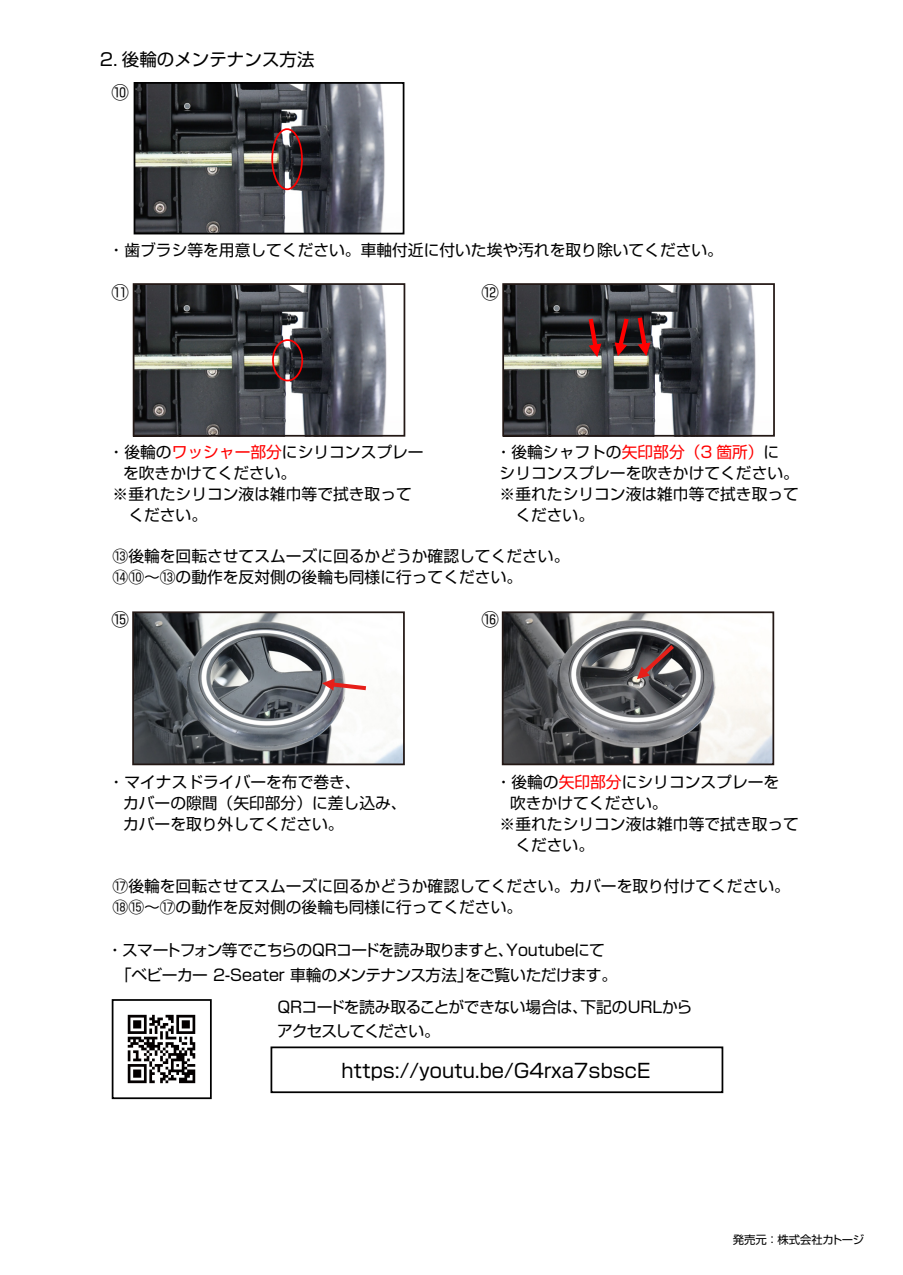
<style>
.page{position:relative;width:903px;height:1275px;background:#fff}
.page>*{position:absolute;margin:0;border:0;box-sizing:border-box;transform-origin:0 0}
.t1{font:19.25px "Shin Go Pro";color:#000}
.t2{font:17.5px/32.6px "Shin Go Pro";color:#000}
.t3{font:15.75px/21px "Shin Go Pro";color:#000}
.t4{font:15.75px/24.5px "Shin Go Pro";letter-spacing:-.035em;color:#000}
.t5{font:11.38px "Shin Go Pro";color:#000}
.s1{color:#f00}
</style>
<div class="page">
<img style="left:136px;top:286px;width:251px;height:148px">
<div style="left:133px;top:283px;width:272px;height:154px;border:2px solid #231815"></div>
<img style="left:505px;top:286px;width:251px;height:148px">
<div style="left:502px;top:283px;width:273px;height:154px;border:2px solid #231815"></div>
<svg style="left:638px;top:317px;width:12px;height:39px"></svg>
<svg style="left:614px;top:318px;width:15px;height:38px"></svg>
<svg style="left:589px;top:319px;width:12px;height:38px"></svg>
<div style="left:272px;top:339px;width:31px;height:42px;border:2px solid #f00;border-radius:50%"></div>
<div style="left:270px;top:1046px;width:453px;height:47px;border:2px solid #000"></div>
<div style="left:112px;top:999px;width:100px;height:100px;border:2px solid #000"></div>
<img style="left:127px;top:1014px;width:69px;height:70px">
<img style="left:135px;top:614px;width:267px;height:148px">
<div style="left:132px;top:611px;width:273px;height:154px;border:2px solid #231815"></div>
<img style="left:505px;top:614px;width:266px;height:148px">
<div style="left:502px;top:611px;width:272px;height:154px;border:2px solid #231815"></div>
<svg style="left:322px;top:679px;width:44px;height:12px"></svg>
<svg style="left:637px;top:645px;width:37px;height:34px"></svg>
<img style="left:137px;top:85px;width:248px;height:146px">
<div style="left:271px;top:128px;width:32px;height:62px;border:2px solid #f00;border-radius:50%"></div>
<div style="left:134px;top:82px;width:270px;height:152px;border:2px solid #000"></div>
<p class="t2" style="left:111px;top:41px;width:204px;text-indent:-12px">2. 後輪のメンテナンス方法⑩</p>
<p class="t3" style="left:109px;top:238px;width:616px">・歯ブラシ等を用意してください。車軸付近に付いた埃や汚れを取り除いてください。</p>
<p class="t2" style="left:111px;top:274px;width:19px">⑪</p>
<p class="t2" style="left:481px;top:274px;width:19px">⑫</p>
<p class="t3" style="left:496px;top:439px;width:285px">・後輪シャフトの<span class="s1">矢印部分（3 箇所）</span>に</p>
<p class="t3" style="left:500px;top:460px;width:301px">シリコンスプレーを吹きかけてください。</p>
<p class="t3" style="left:500px;top:481px;width:301px">※垂れたシリコン液は雑巾等で拭き取って</p>
<p class="t3" style="left:515px;top:502px;width:80px">ください。</p>
<p class="t3" style="left:113px;top:544px;width:458px">⑬後輪を回転させてスムーズに回るかどうか確認してください。⑭⑩～⑬の動作を反対側の後輪も同様に行ってください。</p>
<p class="t3" style="left:109px;top:439px;width:317px">・後輪の<span class="s1">ワッシャー部分</span>にシリコンスプレー</p>
<p class="t3" style="left:123px;top:460px;width:175px">を吹きかけてください。</p>
<p class="t3" style="left:113px;top:481px;width:301px">※垂れたシリコン液は雑巾等で拭き取って</p>
<p class="t3" style="left:128px;top:502px;width:80px">ください。</p>
<p class="t2" style="left:111px;top:601px;width:19px">⑮</p>
<p class="t2" style="left:481px;top:601px;width:19px">⑯</p>
<p class="t3" style="left:123px;top:769px;width:285px;text-indent:-14px">・マイナスドライバーを布で巻き、<br>カバーの隙間（矢印部分）に差し込み、カバーを取り外してください。</p>
<p class="t3" style="left:496px;top:769px;width:285px">・後輪の<span class="s1">矢印部分</span>にシリコンスプレーを</p>
<p class="t3" style="left:510px;top:790px;width:159px">吹きかけてください。</p>
<p class="t3" style="left:500px;top:811px;width:301px">※垂れたシリコン液は雑巾等で拭き取って</p>
<p class="t3" style="left:515px;top:832px;width:80px">ください。</p>
<p class="t3" style="left:113px;top:873px;width:679px">⑰後輪を回転させてスムーズに回るかどうか確認してください。カバーを取り付けてください。⑱⑮～⑰の動作を反対側の後輪も同様に行ってください。</p>
<p class="t4" style="left:116px;top:936px;width:503px;text-indent:-9px">・スマートフォン等でこちらのQRコードを読み取りますと、Youtubeにて「ベビーカー 2-Seater 車輪のメンテナンス方法」をご覧いただけます。</p>
<p class="t4" style="left:277px;top:993px;width:417px">QRコードを読み取ることができない場合は、下記のURLからアクセスしてください。</p>
<p class="t1" style="left:341px;top:1054px;width:310px">https://youtu.be/G4rxa7sbscE</p>
<p class="t5" style="left:733px;top:1231px;width:133px">発売元 ：株式会社カトージ</p>
</div>
